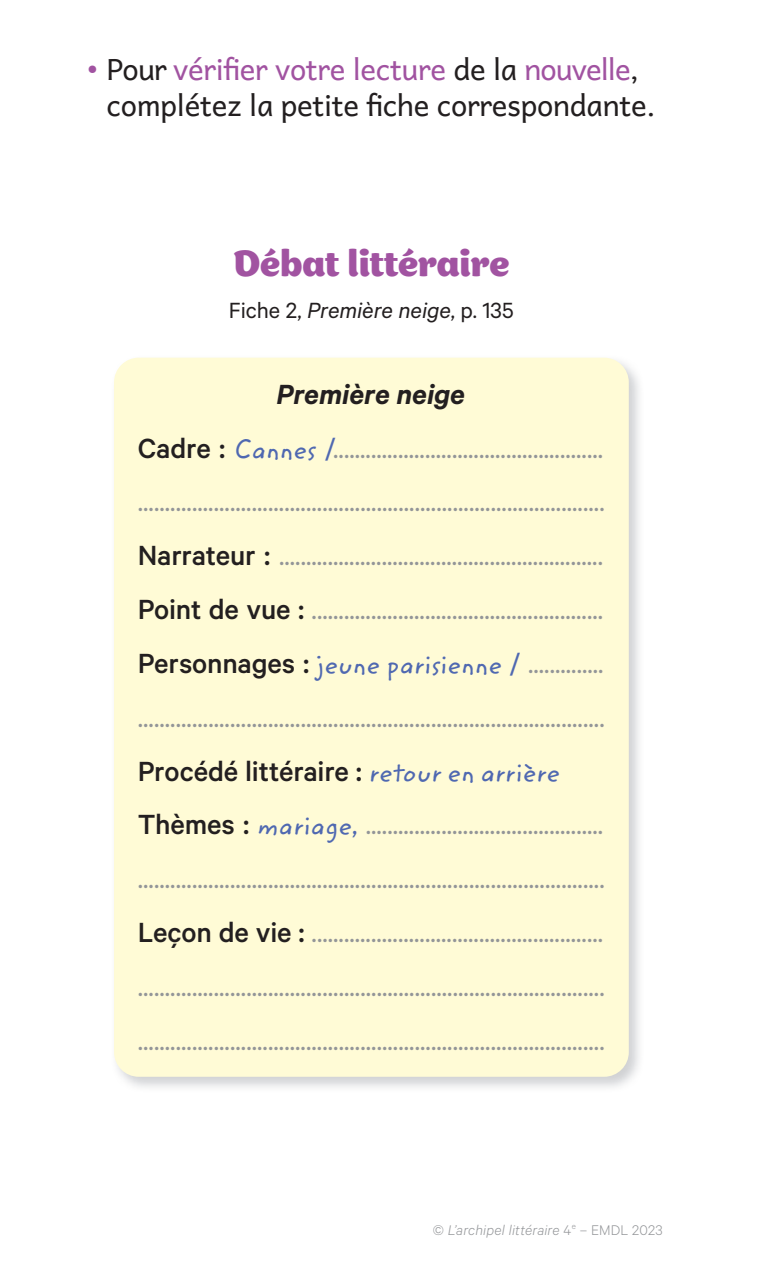
<style>
.page{position:relative;width:766px;height:1279px;background:#fff}
.page>*{position:absolute;margin:0;border:0;box-sizing:border-box;transform-origin:0 0}
.t1{font:700 36px "Appetite Pro";color:#a153a1}
.t2{font:31.28px/53.8px "Calibre";color:#939598;text-align:center}
.t3{font:29.25px/35.1px "Andika New Basic";letter-spacing:-.01em;color:#231f20}
.t4{font:27.22px "Zemke Hand ITC Std";color:#4f68b1}
.t5{font:24.75px "Calibre";color:#231f20}
.t6{font:italic 300 15.75px "Calibre";letter-spacing:.01em;color:#939598}
.s1{font-weight:700;color:#a153a1}
.s2{color:#a153a1}
.s3{font-style:italic}
.s4{font-weight:600;font-style:italic;color:#231f20}
.s5{font-weight:500;color:#231f20}
.s6{font-family:"Zemke Hand ITC Std";font-size:27.22px;color:#4f68b1}
.s7{color:#4f68b1}
.s8{font-family:"Calibre";font-weight:500;font-size:31.28px;color:#231f20}
.s9{font-family:"Calibre";font-size:31.28px}
.s10{font-family:"Calibre";font-size:31.28px;color:#939598}
.s11{font-style:normal}
</style>
<div class="page">
<div style="left:117px;top:361px;width:508px;height:712px;background:#fffbd6;border-radius:21px"></div>
<div style="left:114px;top:358px;width:514px;height:719px;border:7px solid #fffbd6;border-radius:21px"></div>
<p class="t3" style="left:106px;top:48px;width:550px;text-indent:-21px"><span class="s1">•</span> Pour <span class="s2">vérifier votre lecture</span> de la <span class="s2">nouvelle</span>, complétez la petite fiche correspondante.</p>
<p class="t1" style="left:233px;top:241px;width:277px">Débat littéraire</p>
<p class="t5" style="left:229px;top:296px;width:286px">Fiche 2, <span class="s3">Première neige</span>, p. 135</p>
<p class="t2" style="left:138px;top:366px;width:468px"><span class="s4">Première neige<br></span><span class="s5">Cadre :</span> <span class="s6">Cannes</span> <span class="s7">/</span>.................................................. ......................................................................................<br><span class="s5">Narrateur :</span> ............................................................<br><span class="s5">Point de vue :</span> ......................................................</p>
<p class="t4" style="left:138px;top:645px;width:467px"><span class="s8">Personnages :</span> jeune parisienne <span class="s9">/</span> <span class="s10">..............</span></p>
<p class="t2" style="left:138px;top:689px;width:468px;text-align:left">......................................................................................<br><span class="s5">Procédé littéraire :</span> <span class="s6">retour en arrière </span><span class="s5">Thèmes :</span> <span class="s6">mariage</span><span class="s7">,</span> ............................................ ......................................................................................<br><span class="s5">Leçon de vie :</span> ...................................................... ...................................................................................... ......................................................................................</p>
<p class="t6" style="left:432px;top:1221px;width:231px"><span class="s11">©</span> L’archipel littéraire <span class="s11">4</span><sup>e</sup> <span class="s11">– EMDL 2023</span></p>
</div>
